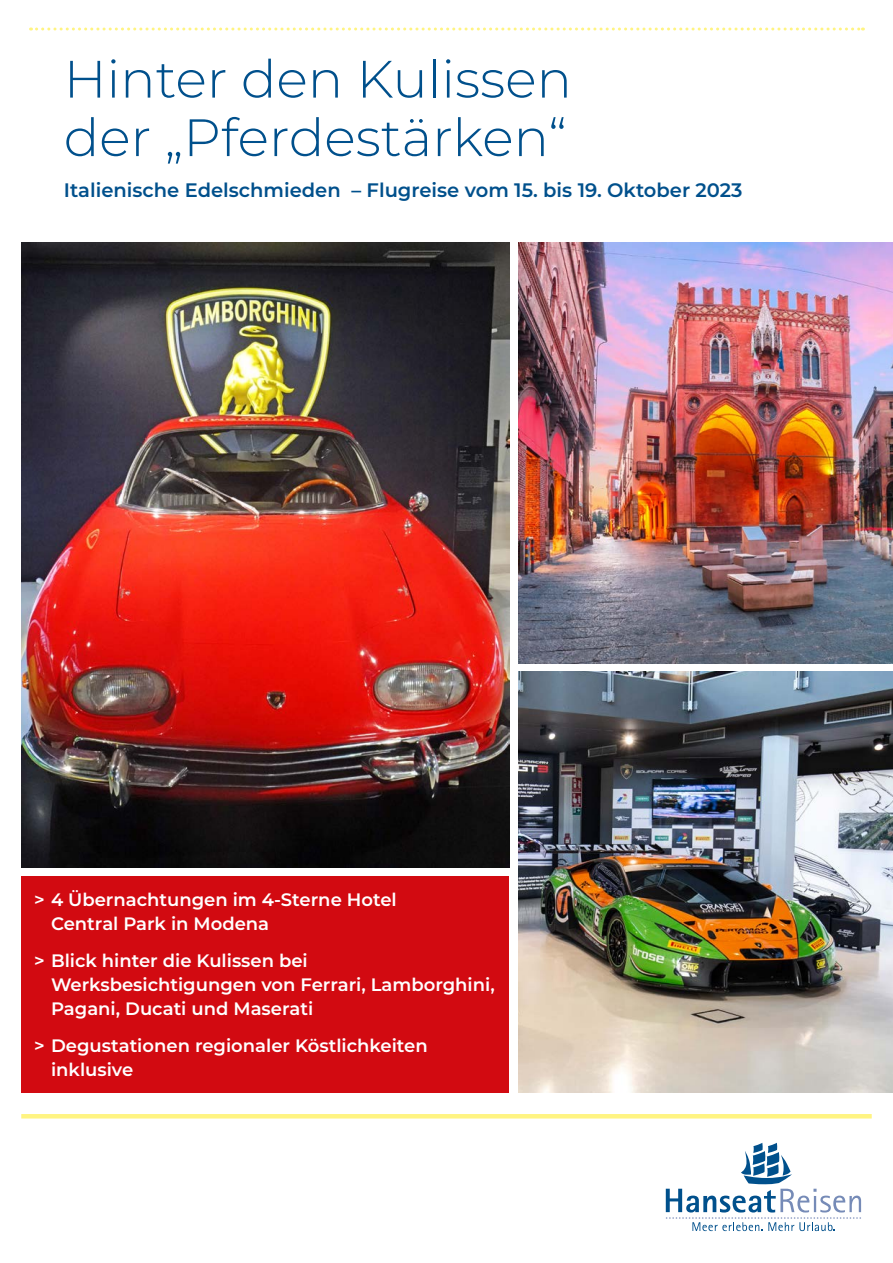
<style>
.page{position:relative;width:893px;height:1263px;background:#fff}
.page>*{position:absolute;margin:0;border:0;box-sizing:border-box;transform-origin:0 0}
.t1{font:300 52.5px/58.5px "Montserrat";color:#00508c}
.t2{font:600 19.5px "Montserrat";color:#00508c}
.t3{font:600 18px/24px "Montserrat";color:#fff}
</style>
<div class="page">
<svg style="left:31px;top:28px;width:832px;height:3px"></svg>
<hr style="left:21px;top:1114px;width:851px;height:4px;background:#fff482">
<svg style="left:666px;top:1143px;width:195px;height:88px"></svg>
<img style="left:21px;top:242px;width:488px;height:625px">
<div style="left:21px;top:876px;width:488px;height:217px;background:#d20a11"></div>
<img style="left:519px;top:672px;width:374px;height:421px">
<img style="left:519px;top:242px;width:374px;height:421px">
<h1 class="t1" style="left:64px;top:48px;width:510px">Hinter den Kulissen der „Pferdestärken“</h1>
<p class="t2" style="left:64px;top:176px;width:680px">Italienische Edelschmieden – Flugreise vom 15. bis 19. Oktober 2023</p>
<p class="t3" style="left:51px;top:887px;width:347px;text-indent:-17px">&gt; 4 Übernachtungen im 4-Sterne Hotel<br>Central Park in Modena</p>
<p class="t3" style="left:51px;top:948px;width:445px;text-indent:-17px">&gt; Blick hinter die Kulissen bei<br>Werksbesichtigungen von Ferrari, Lamborghini,<br>Pagani, Ducati und Maserati</p>
<p class="t3" style="left:51px;top:1033px;width:378px;text-indent:-17px">&gt; Degustationen regionaler Köstlichkeiten inklusive</p>
</div>
